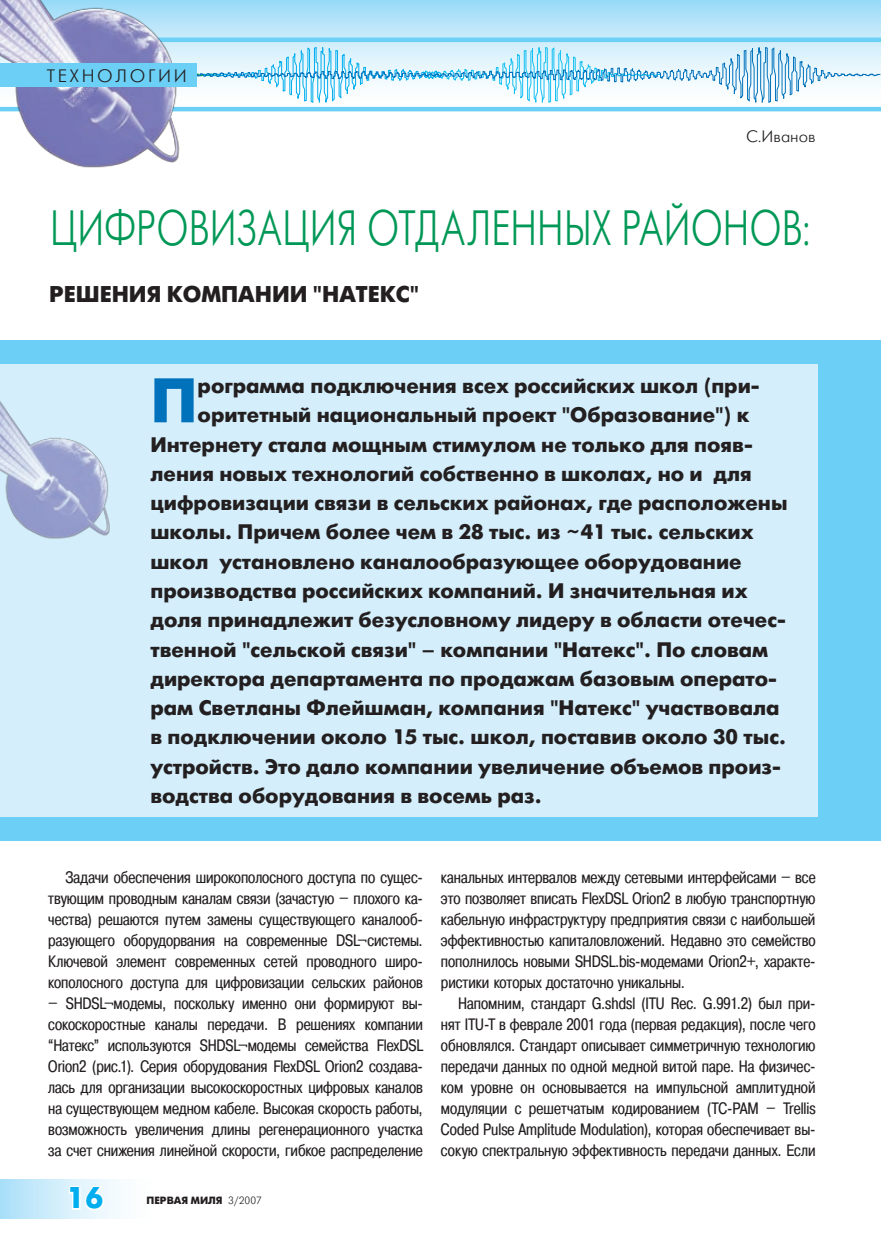
<style>
.page{position:relative;width:881px;height:1234px;background:#fff}
.page>*{position:absolute;margin:0;border:0;box-sizing:border-box;transform-origin:0 0}
.t1{font:700 62.85px "Futuris C";color:#0072bc}
.t2{font:49.5px "Futuris C";letter-spacing:.005em;color:#009856;scale:.75 1}
.t3{font:700 30px "Futuris C";color:#00aeef}
.t4{font:700 22.8px "Futuris C";color:#231f20}
.t5{font:700 21px "Futuris C";color:#231f20}
.t6{font:18px "Futuris C";letter-spacing:.15em;color:#231f20}
.t7{font:16.5px/21px "Pragmatica Cond C";color:#231f20;text-align:justify}
.t8{font:16.5px "Futuris Light C";color:#231f20}
.t9{font:700 10.5px "Futuris C";color:#231f20}
.s1{font-weight:400}
</style>
<div class="page">
<div style="left:0;top:1178px;width:159px;height:40px;background:linear-gradient(to right,#b0e2f9,#fff)"></div>
<svg style="left:67px;top:1182px;width:39px;height:29px"></svg>
<svg style="left:185px;top:0;width:695px;height:107px;background:#b9e5f9"></svg>
<div style="left:0;top:340px;width:880px;height:479px;background:#6bcff6"></div>
<div style="left:0;top:364px;width:816px;height:455px;background:#d4effb"></div>
<img style="left:0;top:401px;width:110px;height:138px">
<div style="left:0;top:816px;width:880px;height:24px;background:#6bcff6"></div>
<hr style="left:0;top:38px;width:880px;height:4px;background:#6bcff6">
<hr style="left:0;top:107px;width:880px;height:4px;background:#6bcff6">
<svg style="left:185px;top:47px;width:695px;height:56px"></svg>
<img style="left:0;top:0;width:185px;height:168px">
<div style="left:0;top:63px;width:196px;height:24px;background:#6bcff6"></div>
<p class="t6" style="left:47px;top:66px;width:142px">технологии</p>
<p class="t8" style="left:745px;top:128px;width:71px">C.Иванов</p>
<h2 class="t2" style="left:50px;top:203px;width:1015px">Цифровизация отдаленных районов:</h2>
<h3 class="t4" style="left:49px;top:281px;width:171px">решения компа</h3>
<h3 class="t4" style="left:255px;top:281px;width:166px">нии "Натекс"</h3>
<h1 class="t1" style="left:150px;top:365px;width:49px">П</h1>
<p class="t5" style="left:197px;top:374px;width:563px">рограмма подключения всех российских школ (при-</p>
<p class="t5" style="left:197px;top:403px;width:553px">оритетный национальный проект "Образование") к</p>
<p class="t5" style="left:150px;top:432px;width:603px">Интернету стала мощным стимулом не только для появ-</p>
<p class="t5" style="left:150px;top:462px;width:602px">ления новых технологий собственно в школах, но и для</p>
<p class="t5" style="left:150px;top:491px;width:638px">цифровизации связи в сельских районах, где расположены</p>
<p class="t5" style="left:150px;top:520px;width:604px">школы. Причем более чем в 28 тыс. из ~41 тыс. сельских</p>
<p class="t5" style="left:150px;top:549px;width:592px">школ установлено каналообразующее оборудование</p>
<p class="t5" style="left:150px;top:579px;width:598px">производства российских компаний. И значительная их</p>
<p class="t5" style="left:150px;top:608px;width:636px">доля принадлежит безусловному лидеру в области отечес-</p>
<p class="t5" style="left:150px;top:637px;width:619px">твенной "сельской связи" – компании "Натекс". По словам</p>
<p class="t5" style="left:150px;top:666px;width:628px">директора департамента по продажам базовым операто-</p>
<p class="t5" style="left:150px;top:696px;width:630px">рам Светланы Флейшман, компания "Натекс" участвовала</p>
<p class="t5" style="left:150px;top:725px;width:636px">в подключении около 15 тыс. школ, поставив около 30 тыс.</p>
<p class="t5" style="left:150px;top:754px;width:631px">устройств. Это дало компании увеличение объемов произ-</p>
<p class="t5" style="left:150px;top:783px;width:392px">водства оборудования в восемь раз.</p>
<p class="t7" style="left:48px;top:866px;width:376px;text-indent:17px">Задачи обеспечения широкополосного доступа по сущес&shy;твующим проводным каналам связи (зачастую – плохого ка&shy;чества) решаются путем замены существующего каналооб&shy;разующего оборудорвания на современные DSL¬системы.<br>Ключевой элемент современных сетей проводного широ&shy;кополосного доступа для цифровизации сельских районов</p>
<p class="t7" style="left:48px;top:992px;width:376px">– SHDSL¬модемы, поскольку именно они формируют вы&shy;сокоскоростные каналы передачи. В решениях компании “Натекс” используются SHDSL¬модемы семейства FlexDSL Orion2 (рис.1). Серия оборудования FlexDSL Orion2 создава&shy;лась для организации высокоскоростных цифровых каналов на существующем медном кабеле. Высокая скорость работы, возможность увеличения длины регенерационного участка за счет снижения линейной скорости, гибкое распределение</p>
<h3 class="t3" style="left:66px;top:1180px;width:39px">16</h3>
<p class="t9" style="left:146px;top:1194px;width:117px">ПЕРВАЯ МИЛЯ <span class="s1">3/2007</span></p>
<p class="t7" style="left:441px;top:866px;width:376px">канальных интервалов между сетевыми интерфейсами – все это позволяет вписать FlexDSL Orion2 в любую транспортную кабельную инфраструктуру предприятия связи с наибольшей эффективностью капиталовложений. Недавно это семейство пополнилось новыми SHDSL.bis-модемами Orion2+, характе&shy;ристики которых достаточно уникальны.</p>
<p class="t7" style="left:441px;top:992px;width:376px;text-indent:17px">Напомним, стандарт G.shdsl (ITU Rec. G.991.2) был при&shy;нят ITU-T в феврале 2001 года (первая редакция), после чего обновлялся. Стандарт описывает симметричную технологию передачи данных по одной медной витой паре. На физичес&shy;ком уровне он основывается на импульсной амплитудной модуляции с решетчатым кодированием (TC-PAM – Trellis Coded Pulse Amplitude Modulation), которая обеспечивает вы&shy;сокую спектральную эффективность передачи данных. Если</p>
</div>
